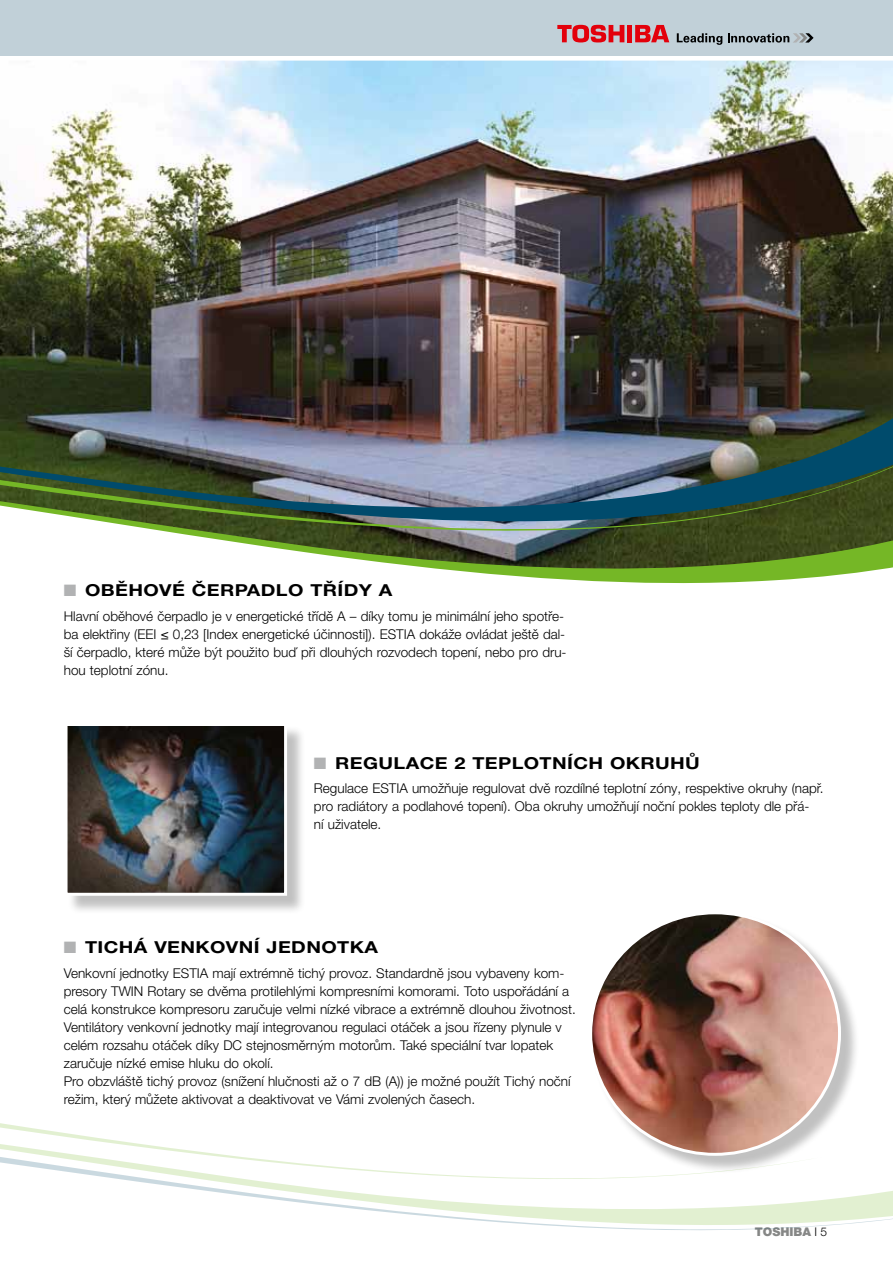
<style>
.page{position:relative;width:893px;height:1263px;background:#fff}
.page>*{position:absolute;margin:0;border:0;box-sizing:border-box;transform-origin:0 0}
.t1{font:700 16.5px "Helvetica Neue LT Pro";letter-spacing:.02em;color:#000;scale:1.2 1}
.t2{font:300 13.5px/18px "Helvetica Neue LT Pro";color:#000}
.t3{font:900 12px "Helvetica Neue LT Pro";color:#868786}
.s1{color:#b1b2b3}
.s2{font-weight:300;color:#000}
</style>
<div class="page">
<div style="left:0;top:0;width:893px;height:55px;background:#c1d0d8"></div>
<svg style="left:557px;top:25px;width:67px;height:17px"></svg>
<div style="left:627px;top:25px;width:5px;height:17px;background:#e3000b"></div>
<svg style="left:635px;top:25px;width:34px;height:17px"></svg>
<svg style="left:677px;top:33px;width:45px;height:12px"></svg>
<svg style="left:728px;top:33px;width:86px;height:10px"></svg>
<img style="left:0;top:61px;width:893px;height:336px">
<svg style="left:196px;top:536px;width:697px;height:48px"></svg>
<svg style="left:138px;top:527px;width:755px;height:9px;background:#576741"></svg>
<img style="left:0;top:397px;width:893px;height:130px">
<svg style="left:0;top:1123px;width:893px;height:108px"></svg>
<div style="left:591px;top:913px;width:268px;height:261px;background:#000;opacity:.25"></div>
<img style="left:591px;top:913px;width:248px;height:241px">
<div style="left:67px;top:725px;width:238px;height:189px;background:#000;opacity:.25"></div>
<img style="left:69px;top:727px;width:214px;height:165px">
<div style="left:65px;top:723px;width:222px;height:173px;border:3px solid #fff"></div>
<p class="t1" style="left:64px;top:580px;width:275px"><span class="s1">■</span> OBĚHOVÉ ČERPADLO TŘÍDY A</p>
<p class="t2" style="left:64px;top:606px;width:504px">Hlavní oběhové čerpadlo je v energetické třídě A – díky tomu je minimální jeho spotře&shy;ba elektřiny (EEI ≤ 0,23 [Index energetické účinnosti]). ESTIA dokáže ovládat ještě dal&shy;ší čerpadlo, které může být použito buď při dlouhých rozvodech topení, nebo pro dru&shy;hou teplotní zónu.</p>
<p class="t1" style="left:314px;top:753px;width:323px"><span class="s1">■</span> REGULACE 2 TEPLOTNÍCH OKRUHŮ</p>
<p class="t2" style="left:314px;top:779px;width:511px">Regulace ESTIA umožňuje regulovat dvě rozdílné teplotní zóny, respektive okruhy (např. pro radiátory a podlahové topení). Oba okruhy umožňují noční pokles teploty dle přá-<br>ní uživatele.</p>
<p class="t1" style="left:64px;top:937px;width:263px"><span class="s1">■</span> TICHÁ VENKOVNÍ JEDNOTKA</p>
<p class="t2" style="left:64px;top:963px;width:513px">Venkovní jednotky ESTIA mají extrémně tichý provoz. Standardně jsou vybaveny kom&shy;presory TWIN Rotary se dvěma protilehlými kompresními komorami. Toto uspořádání a celá konstrukce kompresoru zaručuje velmi nízké vibrace a extrémně dlouhou životnost.<br>Ventilátory venkovní jednotky mají integrovanou regulaci otáček a jsou řízeny plynule v celém rozsahu otáček díky DC stejnosměrným motorům. Také speciální tvar lopatek zaručuje nízké emise hluku do okolí.<br>Pro obzvláště tichý provoz (snížení hlučnosti až o 7 dB (A)) je možné použít Tichý noční režim, který můžete aktivovat a deaktivovat ve Vámi zvolených časech.</p>
<p class="t3" style="left:755px;top:1225px;width:74px">TOSHIBA <span class="s2">I 5</span></p>
</div>
